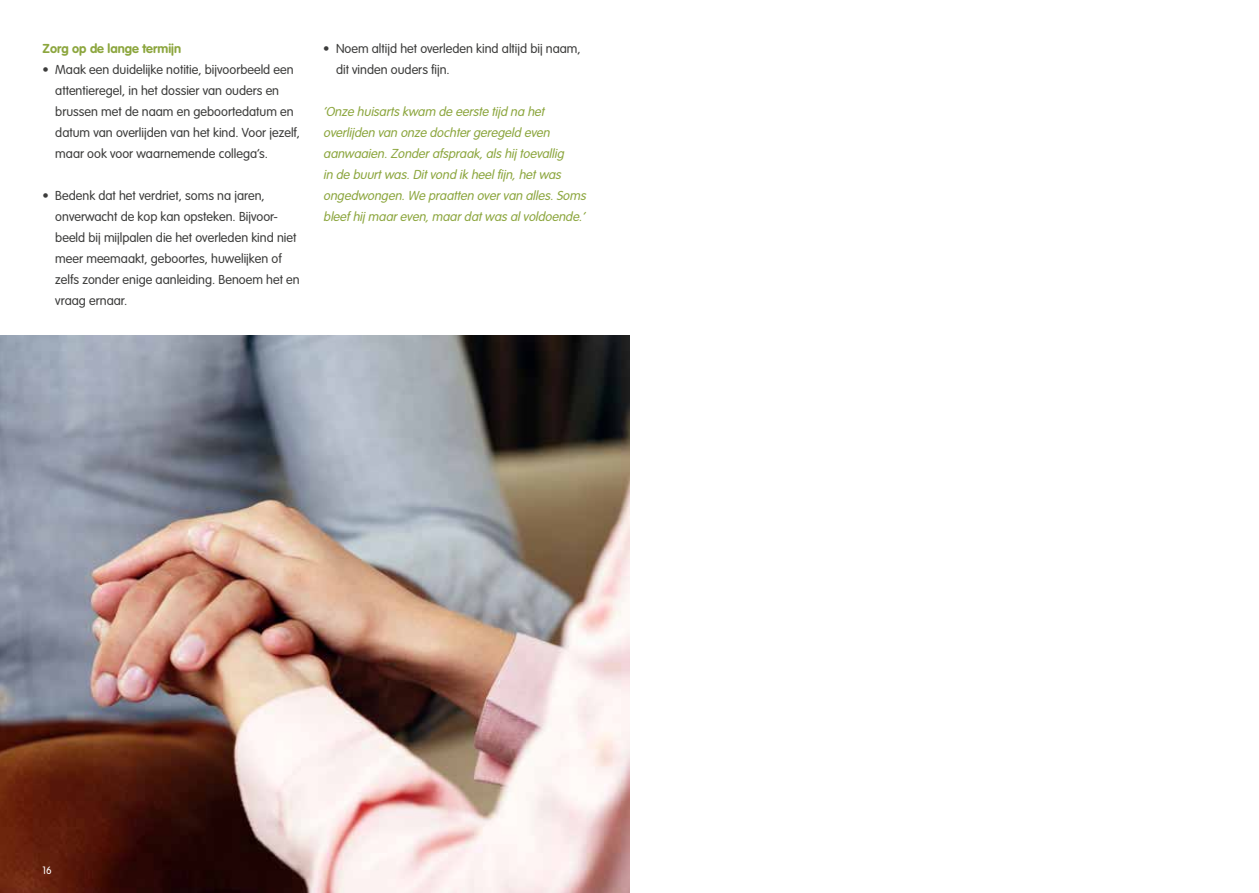
<style>
.page{position:relative;width:1259px;height:893px;background:#fff}
.page>*{position:absolute;margin:0;border:0;box-sizing:border-box;transform-origin:0 0}
.t1{font:300 12.75px/21px "VAG Rounded";color:#3c3c3b}
.t2{font:italic 300 12.75px/21px "VAG Rounded";color:#8ca63e}
.t3{font:700 12.75px "VAG Rounded";color:#8ca63e}
.t4{font:300 10.5px "VAG Rounded";color:#fff}
</style>
<div class="page">
<img style="left:0;top:336px;width:629px;height:557px">
<p class="t3" style="left:43px;top:41px;width:140px">Zorg op de lange termijn</p>
<p class="t1" style="left:55px;top:59px;width:246px;text-indent:-13px">• Maak een duidelijke notitie, bijvoorbeeld een attentieregel, in het dossier van ouders en brussen met de naam en geboortedatum en datum van overlijden van het kind. Voor jezelf, maar ook voor waarnemende collega’s.</p>
<p class="t1" style="left:55px;top:185px;width:246px;text-indent:-13px">• Bedenk dat het verdriet, soms na jaren, onverwacht de kop kan opsteken. Bijvoor&shy;beeld bij mijlpalen die het overleden kind niet meer meemaakt, geboortes, huwelijken of zelfs zonder enige aanleiding. Benoem het en vraag ernaar.</p>
<p class="t1" style="left:336px;top:38px;width:246px;text-indent:-13px">• Noem altijd het overleden kind altijd bij naam, dit vinden ouders fijn.</p>
<p class="t2" style="left:323px;top:101px;width:267px">‘Onze huisarts kwam de eerste tijd na het overlijden van onze dochtergeregeld even aanwaaien.Zonderafspraak,als hijtoevallig<br>in de buurtwas.Ditvond ik heelfijn,hetwas ongedwongen.We praatten overvan alles.Soms bleef hijmaareven,maardatwas alvoldoende.’</p>
<p class="t4" style="left:43px;top:864px;width:11px">16</p>
</div>
